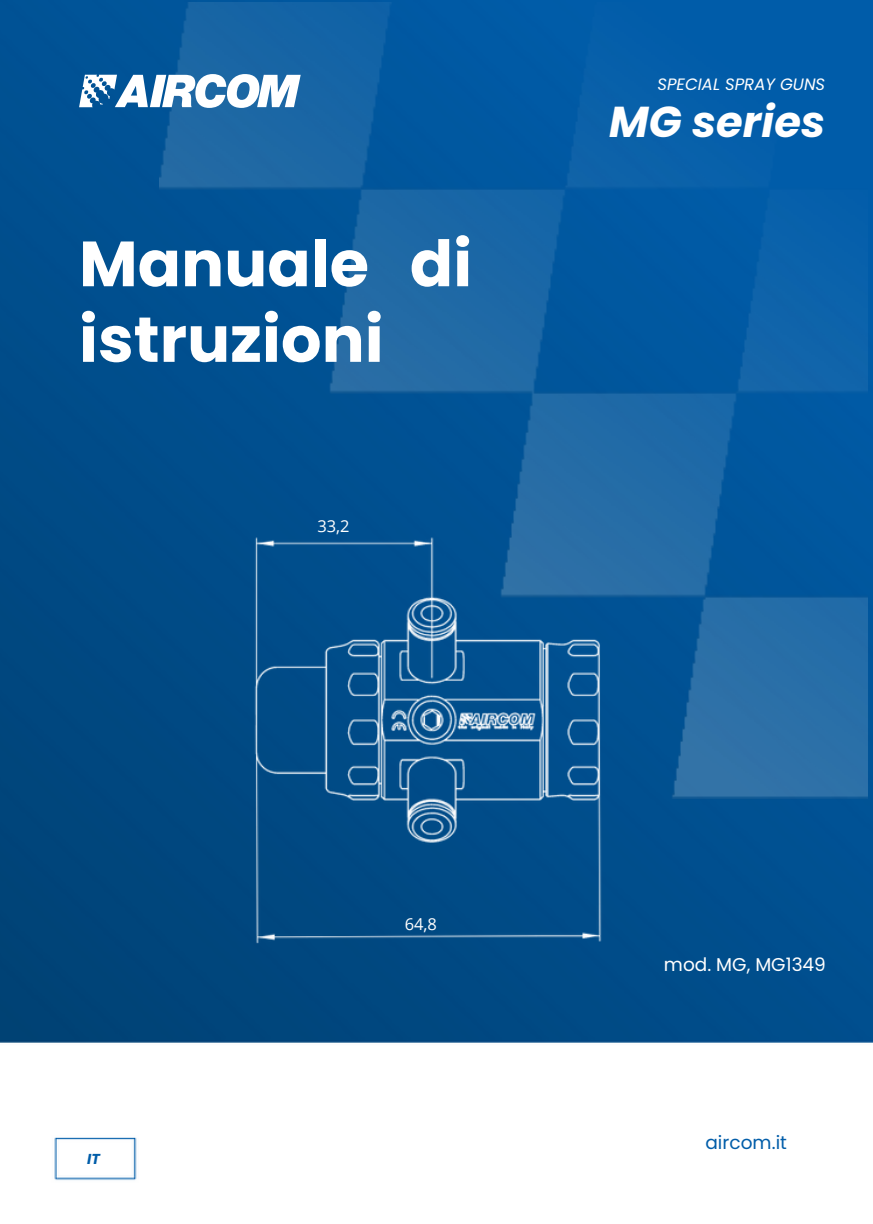
<style>
.page{position:relative;width:873px;height:1224px;background:#fff}
.page>*{position:absolute;margin:0;border:0;box-sizing:border-box;transform-origin:0 0}
.t1{font:700 63.8px/75.6px "Poppins";color:#fff}
.t2{font:italic 700 43.2px "Poppins";color:#fff}
.t3{font:18.6px "Poppins";color:#fff}
.t4{font:18.6px "Poppins";color:#005da9}
.t5{font:italic 16.4px "Poppins";color:#fff}
.t6{font:16.4px "Open Sans";color:#fff}
.t7{font:italic 700 14.4px "Poppins";color:#005da9}
</style>
<div class="page">
<img style="left:0;top:0;width:873px;height:1181px">
<img style="left:159px;top:2px;width:708px;height:797px">
<svg style="left:79px;top:74px;width:222px;height:34px"></svg>
<img style="left:232px;top:500px;width:460px;height:513px">
<h3 class="t1" style="left:79px;top:226px;width:395px">Manuale di istruzioni</h3>
<p class="t6" style="left:317px;top:514px;width:34px">33,2</p>
<h2 class="t5" style="left:657px;top:73px;width:169px">SPECIAL SPRAY GUNS</h2>
<h2 class="t2" style="left:609px;top:91px;width:217px">MG series</h2>
<h3 class="t7" style="left:87px;top:1149px;width:14px">IT</h3>
<h2 class="t6" style="left:405px;top:913px;width:34px">64,8</h2>
<p class="t3" style="left:664px;top:952px;width:164px">mod. MG, MG1349</p>
<h1 class="t4" style="left:705px;top:1129px;width:83px">aircom.it</h1>
</div>
